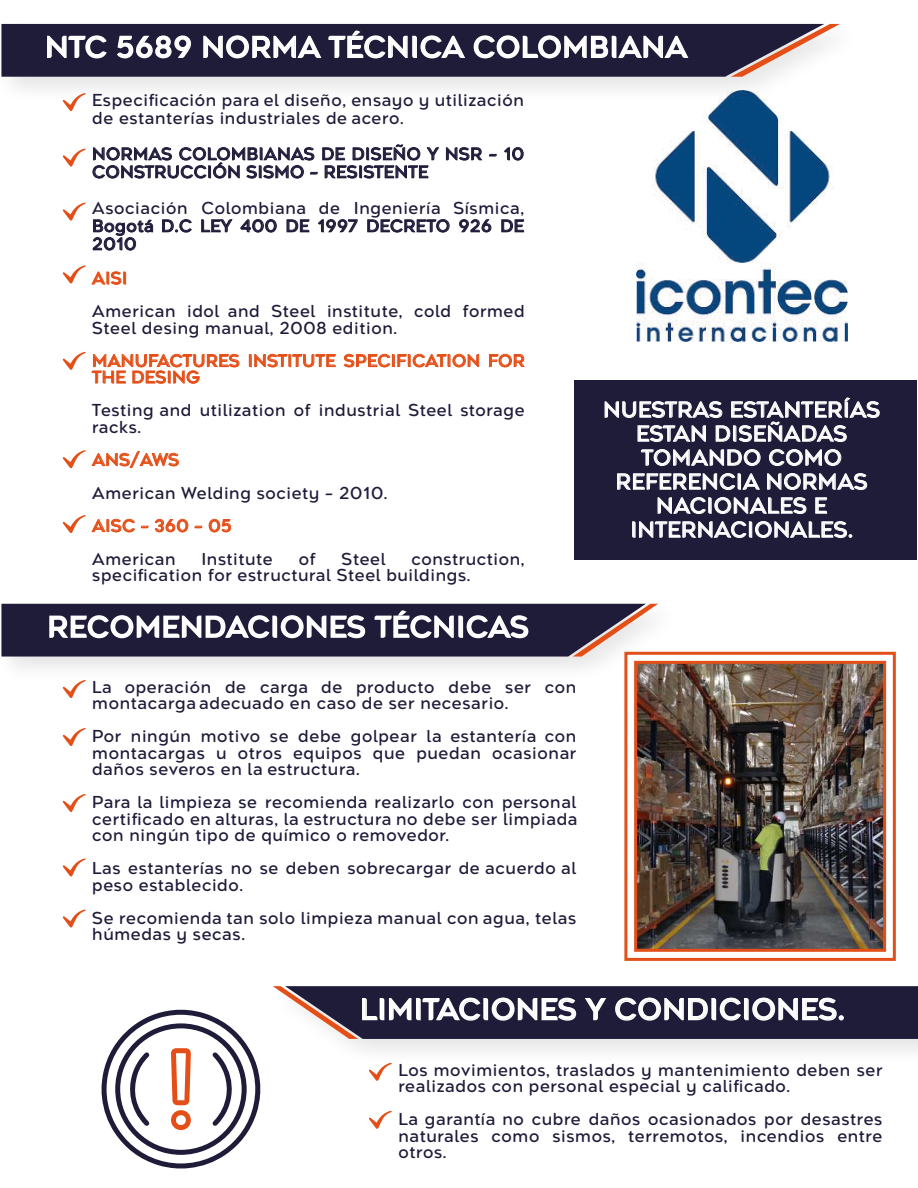
<style>
.page{position:relative;width:918px;height:1188px;background:#fff}
.page>*{position:absolute;margin:0;border:0;box-sizing:border-box;transform-origin:0 0}
.t1{font:28.35px "Agenor Neue";letter-spacing:.04em;color:#fff}
.t2{font:21px/24px "Agenor Neue";letter-spacing:.04em;color:#fff;text-align:center}
.t3{font:16.5px/16.5px "Agenor Neue";letter-spacing:.04em;color:#1f1c3a}
.t4{font:16.5px/16.5px "Agenor Neue";letter-spacing:.04em;color:#e44e17}
</style>
<div class="page">
<svg style="left:1px;top:24px;width:839px;height:53px;background:#47435a"></svg>
<svg style="left:1px;top:604px;width:657px;height:53px;background:#47425a"></svg>
<img style="left:636px;top:90px;width:211px;height:252px">
<div style="left:575px;top:380px;width:342px;height:180px;background:#1f1c3a"></div>
<svg style="left:604px;top:397px;width:276px;height:45px"></svg>
<svg style="left:641px;top:449px;width:120px;height:17px"></svg>
<svg style="left:769px;top:449px;width:73px;height:17px"></svg>
<svg style="left:617px;top:473px;width:143px;height:17px"></svg>
<svg style="left:767px;top:473px;width:100px;height:17px"></svg>
<svg style="left:657px;top:497px;width:150px;height:17px"></svg>
<svg style="left:815px;top:497px;width:12px;height:17px"></svg>
<svg style="left:632px;top:521px;width:220px;height:17px"></svg>
<svg style="left:249px;top:354px;width:87px;height:14px"></svg>
<svg style="left:343px;top:354px;width:136px;height:14px"></svg>
<svg style="left:489px;top:354px;width:36px;height:14px"></svg>
<svg style="left:141px;top:525px;width:8px;height:3px"></svg>
<svg style="left:155px;top:519px;width:47px;height:14px"></svg>
<svg style="left:208px;top:519px;width:23px;height:14px"></svg>
<svg style="left:446px;top:147px;width:36px;height:13px"></svg>
<svg style="left:489px;top:154px;width:8px;height:2px"></svg>
<svg style="left:504px;top:147px;width:20px;height:13px"></svg>
<svg style="left:93px;top:144px;width:346px;height:34px"></svg>
<svg style="left:162px;top:219px;width:30px;height:13px"></svg>
<svg style="left:201px;top:219px;width:31px;height:13px"></svg>
<svg style="left:241px;top:219px;width:36px;height:13px"></svg>
<svg style="left:287px;top:219px;width:22px;height:13px"></svg>
<svg style="left:318px;top:219px;width:40px;height:13px"></svg>
<svg style="left:367px;top:219px;width:83px;height:13px"></svg>
<svg style="left:459px;top:219px;width:32px;height:13px"></svg>
<svg style="left:501px;top:219px;width:23px;height:13px"></svg>
<svg style="left:93px;top:219px;width:60px;height:31px"></svg>
<svg style="left:63px;top:93px;width:23px;height:18px"></svg>
<svg style="left:63px;top:148px;width:23px;height:19px"></svg>
<svg style="left:63px;top:202px;width:23px;height:19px"></svg>
<svg style="left:63px;top:265px;width:63px;height:20px"></svg>
<svg style="left:63px;top:352px;width:177px;height:32px"></svg>
<svg style="left:63px;top:450px;width:116px;height:19px"></svg>
<svg style="left:63px;top:515px;width:72px;height:18px"></svg>
<svg style="left:63px;top:680px;width:23px;height:18px"></svg>
<svg style="left:63px;top:728px;width:23px;height:18px"></svg>
<svg style="left:63px;top:794px;width:23px;height:18px"></svg>
<svg style="left:63px;top:858px;width:23px;height:19px"></svg>
<svg style="left:63px;top:909px;width:23px;height:19px"></svg>
<svg style="left:273px;top:986px;width:644px;height:53px;background:#46425a"></svg>
<svg style="left:369px;top:1063px;width:23px;height:18px"></svg>
<svg style="left:369px;top:1111px;width:23px;height:18px"></svg>
<svg style="left:102px;top:1010px;width:158px;height:158px"></svg>
<div style="left:624px;top:652px;width:272px;height:309px;background:#fff;border:3px solid #e24f18"></div>
<img style="left:638px;top:665px;width:244px;height:283px">
<div style="left:634px;top:661px;width:252px;height:291px;border:3px solid #e24f18"></div>
<h1 class="t1" style="left:46px;top:30px;width:643px">NTC 5689 NORMA TÉCNICA COLOMBIANA</h1>
<p class="t3" style="left:92px;top:91px;width:433px;line-height:18px">Especificación para el diseño, ensayo y utilización de estanterías industriales de acero.</p>
<p class="t3" style="left:92px;top:145px;width:433px;line-height:18px">NORMAS COLOMBIANAS DE DISEÑO Y NSR – 10<br>CONSTRUCCIÓN SISMO – RESISTENTE</p>
<p class="t3" style="left:92px;top:199px;width:433px;line-height:18px;text-align:justify">Asociación Colombiana de Ingeniería Sísmica, Bogotá D.C LEY 400 DE 1997 DECRETO 926 DE 2010</p>
<p class="t4" style="left:92px;top:270px;width:36px">AISI</p>
<p class="t3" style="left:92px;top:303px;width:434px">American idol and Steel institute, cold formed<br>Steel desing manual, 2008 edition.</p>
<p class="t4" style="left:92px;top:353px;width:434px">MANUFACTURES INSTITUTE SPECIFICATION FOR<br>THE DESING</p>
<p class="t3" style="left:92px;top:402px;width:434px">Testing and utilization of industrial Steel storage racks.</p>
<p class="t4" style="left:92px;top:452px;width:88px">ANS/AWS</p>
<p class="t3" style="left:92px;top:485px;width:297px">American Welding society – 2010.</p>
<p class="t4" style="left:92px;top:518px;width:141px">AISC – 360 – 05</p>
<p class="t3" style="left:92px;top:551px;width:85px">American</p>
<p class="t3" style="left:201px;top:551px;width:73px">Institute</p>
<p class="t3" style="left:299px;top:551px;width:18px">of</p>
<p class="t3" style="left:342px;top:551px;width:45px">Steel</p>
<p class="t3" style="left:92px;top:551px;width:434px;text-indent:319px">construction, specification for estructural Steel buildings.</p>
<h1 class="t1" style="left:48px;top:610px;width:482px">RECOMENDACIONES TÉCNICAS</h1>
<p class="t3" style="left:92px;top:679px;width:486px">La operación de carga de producto debe ser con montacarga adecuado en caso de ser necesario.</p>
<p class="t3" style="left:92px;top:728px;width:486px;text-align:justify">Por ningún motivo se debe golpear la estantería con montacargas u otros equipos que puedan ocasionar daños severos en la estructura.</p>
<p class="t3" style="left:92px;top:794px;width:487px;text-align:justify">Para la limpieza se recomienda realizarlo con personal certificado en alturas, la estructura no debe ser limpiada con ningún tipo de químico o removedor.</p>
<p class="t3" style="left:92px;top:860px;width:486px">Las estanterías no se deben sobrecargar de acuerdo al peso establecido.</p>
<p class="t3" style="left:92px;top:910px;width:486px">Se recomienda tan solo limpieza manual con agua, telas húmedas y secas.</p>
<p class="t2" style="left:603px;top:398px;width:278px">NUESTRAS ESTANTERÍAS<br>ESTAN DISEÑADAS<br>TOMANDO COMO<br>REFERENCIA NORMAS<br>NACIONALES E<br>INTERNACIONALES.</p>
<h1 class="t1" style="left:361px;top:992px;width:485px">LIMITACIONES Y CONDICIONES.</h1>
<p class="t3" style="left:398px;top:1062px;width:486px">Los movimientos, traslados y mantenimiento deben ser realizados con personal especial y calificado.</p>
<p class="t3" style="left:398px;top:1111px;width:486px;text-align:justify">La garantía no cubre daños ocasionados por desastres naturales como sismos, terremotos, incendios entre otros.</p>
</div>
